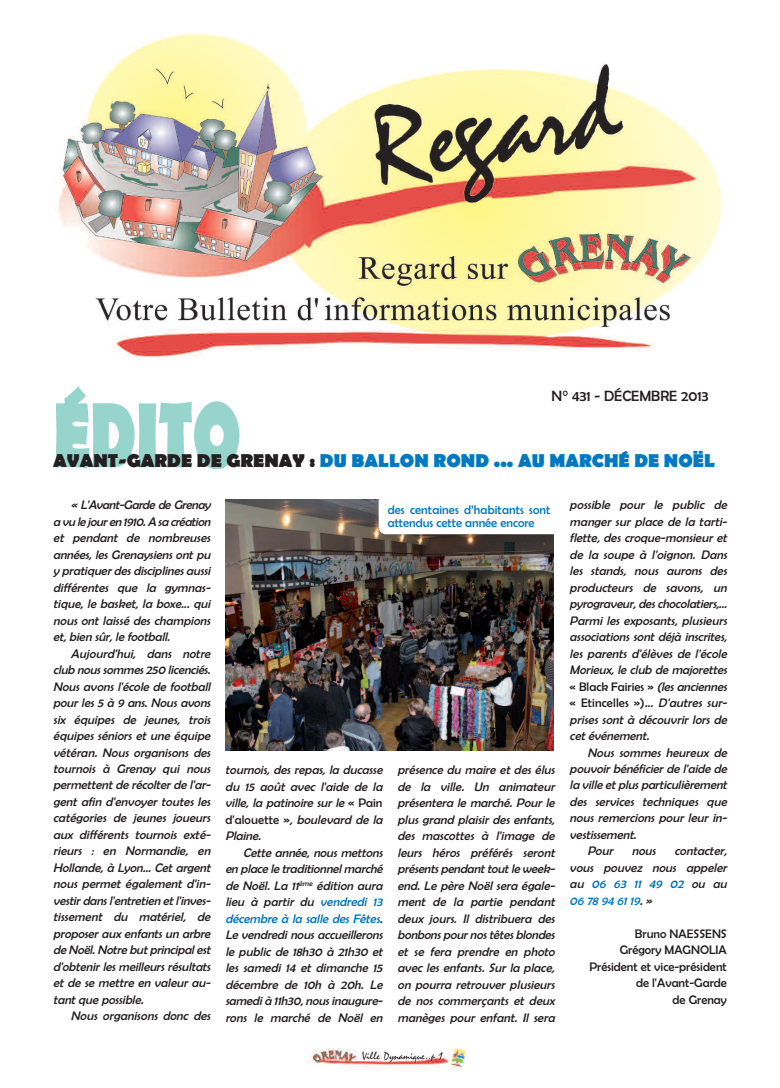
<style>
.page{position:relative;width:780px;height:1088px;background:#fff}
.page>*{position:absolute;margin:0;border:0;box-sizing:border-box;transform-origin:0 0}
.t1{font:700 18.75px "Berlin Sans FB";color:#0079c2}
.t2{font:15px "Berlin Sans FB";color:#231f20}
.t3{font:italic 12.5px/16.5px "Berlin Sans FB";letter-spacing:.01em;color:#231f20;text-align:justify}
.t4{font:12.5px/16.5px "Berlin Sans FB";color:#231f20;text-align:right}
.t5{font:12.5px/12.5px "Berlin Sans FB";letter-spacing:.01em;color:#0079c2}
.s1{color:#231f20}
.s2{font-style:normal}
.s3{color:#0071bb}
.s4{color:#0079c2}
</style>
<div class="page">
<img style="left:58px;top:33px;width:664px;height:324px">
<svg style="left:56px;top:386px;width:183px;height:83px"></svg>
<img style="left:226px;top:500px;width:328px;height:250px">
<img style="left:310px;top:1047px;width:159px;height:23px">
<div style="left:378px;top:495px;width:183px;height:39px;background:#fff;border-radius:7px"></div>
<p class="t2" style="left:551px;top:387px;width:158px">N° 431 - DÉCEMBRE 2013</p>
<h1 class="t1" style="left:53px;top:450px;width:663px"><span class="s1">AVANT-GARDE DE GRENAY :</span> DU BALLON ROND ... AU MARCHÉ DE NOËL</h1>
<p class="t3" style="left:53px;top:496px;width:161px;text-indent:18px">« L'Avant-Garde de Grenay a vu le jour en 1910. A sa création et pendant de nombreuses années, les Grenaysiens ont pu y pratiquer des disciplines aussi différentes que la gymnas&shy;tique, le basket, la boxe... qui nous ont laissé des champions et, bien sûr, le football.</p>
<p class="t3" style="left:53px;top:645px;width:162px;text-indent:18px">Aujourd'hui, dans notre club nous sommes 250 licenciés.<br>Nous avons l'école de football pour les 5 à 9 ans. Nous avons six équipes de jeunes, trois équipes séniors et une équipe vétéran. Nous organisons des tournois à Grenay qui nous permettent de récolter de l'ar&shy;gent afin d'envoyer toutes les catégories de jeunes joueurs aux différents tournois exté&shy;rieurs : en Normandie, en Hollande, à Lyon... Cet argent nous permet également d'in&shy;vestir dans l'entretien et l'inves&shy;tissement du matériel, de proposer aux enfants un arbre de Noël. Notre but principal est d'obtenir les meilleurs résultats et de se mettre en valeur au&shy;tant que possible.</p>
<p class="t3" style="left:71px;top:1008px;width:144px">Nous organisons donc des</p>
<p class="t3" style="left:569px;top:496px;width:161px">possible pour le public de manger sur place de la tarti&shy;flette, des croque-monsieur et de la soupe à l'oignon. Dans les stands, nous aurons des producteurs de savons, un pyrograveur, des chocolatiers,...<br>Parmi les exposants, plusieurs associations sont déjà inscrites, les parents d'élèves de l'école Morieux, le club de majorettes <span class="s2">« Black Fairies »</span> (lesanciennes <span class="s2">« Etincelles »)</span>... D'autres sur&shy;prises sont à découvrir lors de cet événement.</p>
<p class="t3" style="left:587px;top:744px;width:144px">Nous sommes heureux de</p>
<p class="t3" style="left:569px;top:760px;width:161px">pouvoir bénéficier de l'aide de</p>
<p class="t3" style="left:569px;top:777px;width:161px">la ville et plus particulièrement</p>
<p class="t3" style="left:569px;top:793px;width:161px">des services techniques que</p>
<p class="t3" style="left:569px;top:810px;width:161px">nous remercions pour leur in-</p>
<p class="t3" style="left:569px;top:826px;width:71px">vestissement.</p>
<p class="t3" style="left:587px;top:843px;width:30px">Pour</p>
<p class="t3" style="left:631px;top:843px;width:28px">nous</p>
<p class="t5" style="left:388px;top:503px;width:164px">des centaines d’habitants sont attendus cette année encore</p>
<p class="t3" style="left:397px;top:762px;width:161px">présence du maire et des élus de la ville. Un animateur présentera le marché. Pour le plus grand plaisir des enfants, des mascottes à l'image de leurs héros préférés seront présents pendant tout le week&shy;end. Le père Noël sera égale&shy;ment de la partie pendant deux jours. Il distribuera des bonbons pour nos têtes blondes et se fera prendre en photo avec les enfants. Sur la place, on pourra retrouver plusieurs de nos commerçants et deux manèges pour enfant. Il sera</p>
<p class="t3" style="left:225px;top:762px;width:162px;text-align:left">tournois, des repas, la ducasse du 15 août avec l'aide de la ville, la patinoire sur le <span class="s2">« P a i n d'alouette »</span>,boulevarddela<br>Plaine.</p>
<p class="t3" style="left:225px;top:844px;width:161px;text-indent:18px">Cette année, nous mettons en place le traditionnel marché de Noël. La 11<sup>ème</sup> édition aura lieu à partir du <span class="s3">vendredi 13 décembre à la salle des Fêtes</span>.<br>Le vendredi nous accueillerons le public de 18h30 à 21h30 et les samedi 14 et dimanche 15 décembre de 10h à 20h. Le samedi à 11h30, nous inaugure&shy;rons le marché de Noël en</p>
<p class="t3" style="left:569px;top:843px;width:161px;text-indent:105px">contacter, vous pouvez nous appeler au <span class="s3">06 63 11 49 02</span> ou au <span class="s4">06 78 94 61 19</span>. »</p>
<p class="t4" style="left:589px;top:925px;width:139px">Bruno NAESSENS<br>Grégory MAGNOLIA<br>Président et vice-président de l'Avant-Garde<br>de Grenay</p>
</div>
